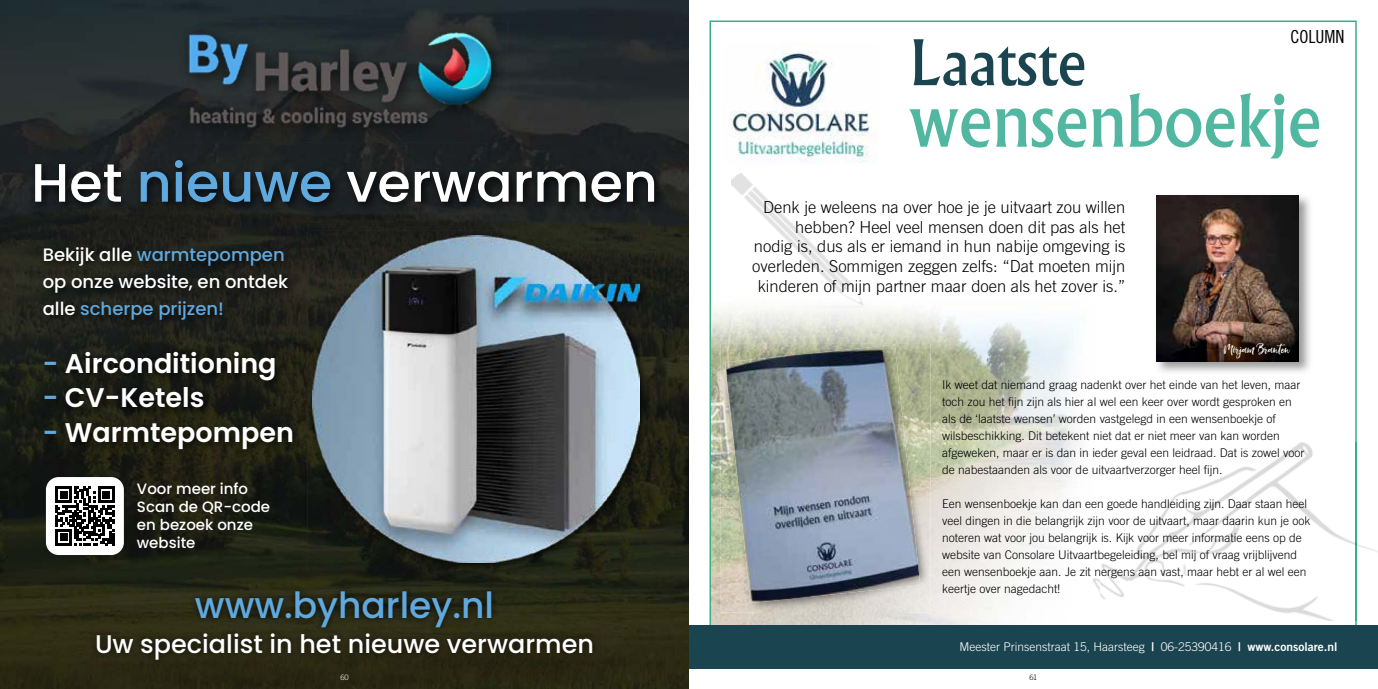
<style>
.page{position:relative;width:1378px;height:689px;background:#fff}
.page>*{position:absolute;margin:0;border:0;box-sizing:border-box;transform-origin:0 0}
.t1{font:500 70.5px "Albertus";color:#51b7a1}
.t2{font:500 60px "Albertus";color:#1b4451}
.t3{font:500 54px "Poppins";color:#fff}
.t4{font:500 36px "Poppins";color:#5fa9de}
.t5{font:600 27px "Poppins";color:#fff}
.t6{font:500 25.5px "Poppins";color:#fff}
.t7{font:500 18px/27px "Poppins";color:#fff}
.t8{font:18px "Hello Sunshine";color:#fff}
.t9{font:18px "Trade Gothic LT Std Cn 18";color:#000}
.t10{font:300 16.5px/19.8px "Trade Gothic LT Std";color:#000;text-align:right}
.t11{font:500 15px/18px "Poppins";color:#fff}
.t12{font:300 12px/17px "Trade Gothic LT Std";color:#000}
.t13{font:300 12px "Trade Gothic LT Std";color:#fff}
.t14{font:300 7.5px "Trade Gothic LT Std";color:#fff}
.t15{font:300 7.5px "Trade Gothic LT Std";color:#000}
.s1{color:#5fa9de}
.s2{font-family:"Trade Gothic LT Std Bd 2";font-weight:400}
</style>
<div class="page">
<img style="left:0;top:0;width:689px;height:689px">
<img style="left:178px;top:22px;width:329px;height:121px">
<img style="left:183px;top:27px;width:312px;height:103px">
<img style="left:30px;top:156px;width:635px;height:57px">
<img style="left:39px;top:243px;width:259px;height:88px">
<img style="left:40px;top:347px;width:263px;height:113px">
<img style="left:89px;top:584px;width:511px;height:83px">
<img style="left:308px;top:231px;width:343px;height:48px">
<img style="left:308px;top:279px;width:48px;height:295px">
<img style="left:602px;top:279px;width:49px;height:295px">
<img style="left:356px;top:562px;width:246px;height:12px">
<img style="left:313px;top:235px;width:327px;height:327px">
<div style="left:46px;top:477px;width:78px;height:78px;background:#fff;border-radius:13px"></div>
<svg style="left:55px;top:486px;width:59px;height:59px"></svg>
<svg style="left:709px;top:21px;width:647px;height:605px"></svg>
<div style="left:689px;top:626px;width:689px;height:43px;background:#1b4451"></div>
<img style="left:1093px;top:442px;width:285px;height:179px">
<img style="left:1355px;top:442px;width:1px;height:179px">
<img style="left:1154px;top:193px;width:159px;height:182px">
<img style="left:1156px;top:196px;width:143px;height:165px">
<img style="left:723px;top:44px;width:155px;height:121px">
<img style="left:731px;top:173px;width:140px;height:136px">
<img style="left:721px;top:344px;width:209px;height:268px">
<img style="left:725px;top:344px;width:195px;height:259px">
<h3 class="t3" style="left:31px;top:151px;width:628px">Het <span class="s1">nieuwe</span> verwarmen</h3>
<h3 class="t7" style="left:43px;top:242px;width:247px">Bekijk alle <span class="s1">warmtepompen </span>op onze website, en ontdek alle <span class="s1">scherpe prijzen!</span></h3>
<h3 class="t5" style="left:43px;top:348px;width:235px"><span class="s1">-</span> Airconditioning</h3>
<h3 class="t5" style="left:43px;top:382px;width:163px"><span class="s1">-</span> CV-Ketels</h3>
<h3 class="t5" style="left:43px;top:417px;width:253px"><span class="s1">-</span> Warmtepompen</h3>
<p class="t11" style="left:137px;top:480px;width:135px">Voor meer info<br>Scan de QR-code en bezoek onze website</p>
<h3 class="t4" style="left:195px;top:585px;width:300px">www.byharley.nl</h3>
<h3 class="t6" style="left:95px;top:629px;width:500px">Uw specialist in het nieuwe verwarmen</h3>
<h3 class="t9" style="left:1290px;top:26px;width:56px">COLUMN</h3>
<h2 class="t2" style="left:909px;top:26px;width:179px">Laatste</h2>
<h1 class="t1" style="left:909px;top:77px;width:414px">wensenboekje</h1>
<p class="t10" style="left:752px;top:197px;width:375px">Denk je weleens na over hoe je je uitvaart zou willen hebben? Heel veel mensen doen dit pas als het<br>nodig is, dus als er iemand in hun nabije omgeving is overleden. Sommigen zeggen zelfs: “Dat moeten mijn kinderen of mijn partner maar doen als het zover is.”</p>
<h3 class="t8" style="left:1224px;top:338px;width:67px">Mirjam Branten</h3>
<p class="t12" style="left:942px;top:376px;width:364px">Ik weet dat niemand graag nadenkt over het einde van het leven, maar toch zou het fijn zijn als hier al wel een keer over wordt gesproken en als de ‘laatste wensen’ worden vastgelegd in een wensenboekje of wilsbeschikking. Dit betekent niet dat er niet meer van kan worden afgeweken, maar er is dan in ieder geval een leidraad. Dat is zowel voor de nabestaanden als voor de uitvaartverzorger heel fijn.</p>
<p class="t12" style="left:942px;top:495px;width:370px">Een wensenboekje kan dan een goede handleiding zijn. Daar staan heel veel dingen in die belangrijk zijn voor de uitvaart, maar daarin kun je ook noteren wat voor jou belangrijk is. Kijk voor meer informatie eens op de website van Consolare Uitvaartbegeleiding, bel mij of vraag vrijblijvend een wensenboekje aan. Je zit nergens aan vast, maar hebt er al wel een keertje over nagedacht!</p>
<p class="t13" style="left:959px;top:639px;width:380px">Meester Prinsenstraat 15, Haarsteeg <span class="s2">|</span> 06-25390416 <span class="s2">| www.consolare.nl</span></p>
<p class="t14" style="left:340px;top:672px;width:10px">60</p>
<p class="t15" style="left:1029px;top:672px;width:9px">61</p>
</div>
